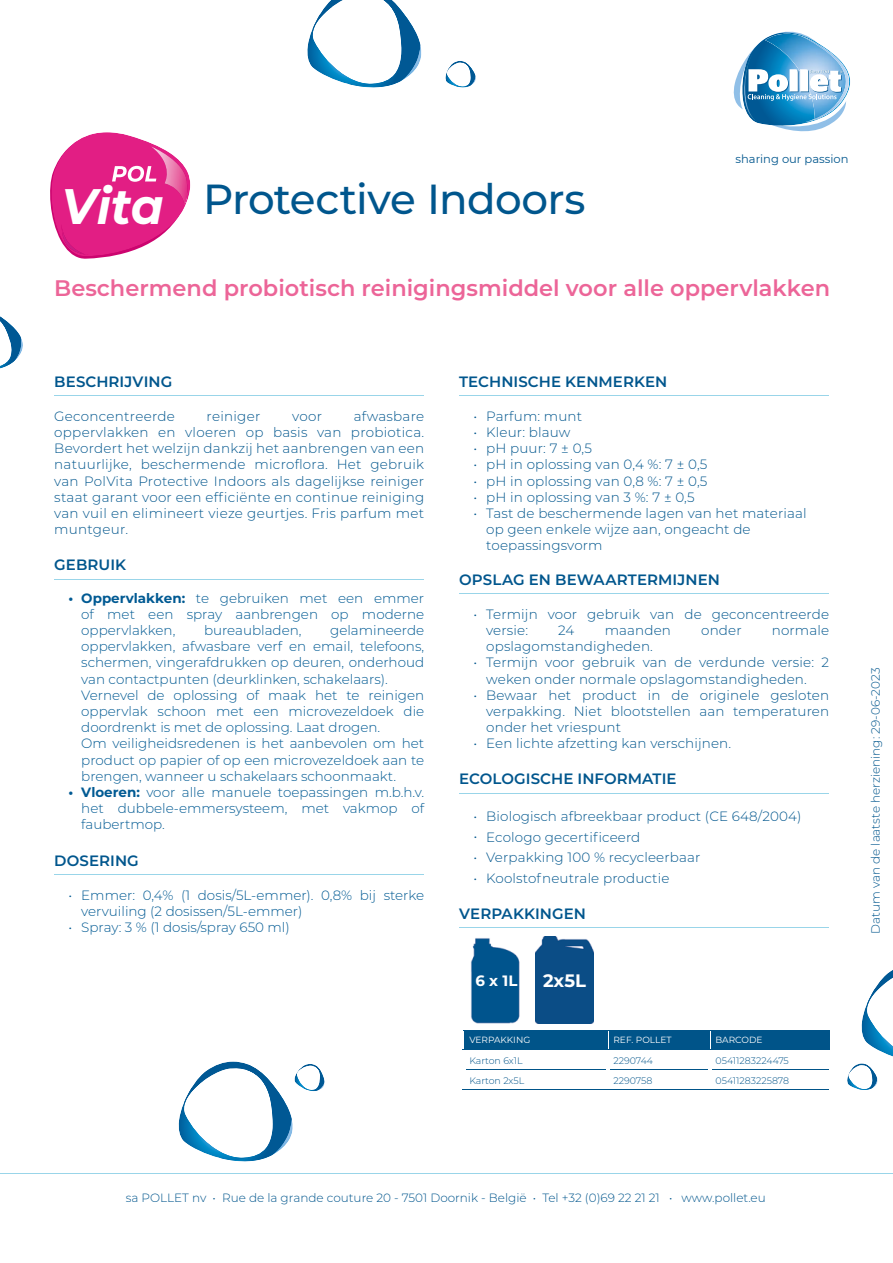
<style>
.page{position:relative;width:893px;height:1263px;background:#fff}
.page>*{position:absolute;margin:0;border:0;box-sizing:border-box;transform-origin:0 0}
.t1{font:italic 700 49.8px "Montserrat";color:#fff;scale:.95 1}
.t2{font:500 42px "Montserrat";letter-spacing:-.015em;color:#00568d}
.t3{font:600 22.5px "Montserrat";color:#ec6598}
.t4{font:700 18px "Montserrat";color:#fff}
.t5{font:600 15px "Montserrat";letter-spacing:.005em;color:#00568d}
.t6{font:700 15px "Montserrat";color:#fff}
.t7{font:300 13.5px/16.2px "Montserrat";letter-spacing:.01em;color:#00568d}
.t8{font:300 13.5px/16.2px "Montserrat";color:#005a93;text-align:justify}
.t9{font:300 12px "Montserrat";color:#00568d}
.t10{font:11.55px "Montserrat";color:#00568d}
.t11{font:300 9.45px "Montserrat";color:#005489}
.t12{font:9px "Montserrat";color:#fff}
.s1{font-weight:700}
</style>
<div class="page">
<hr style="left:54px;top:395px;width:370px;height:1px;background:#99d5e9">
<hr style="left:54px;top:579px;width:370px;height:1px;background:#99d5e9">
<hr style="left:54px;top:874px;width:370px;height:1px;background:#99d5e9">
<hr style="left:459px;top:395px;width:370px;height:1px;background:#99d5e9">
<hr style="left:459px;top:593px;width:370px;height:1px;background:#99d5e9">
<hr style="left:459px;top:793px;width:370px;height:1px;background:#99d5e9">
<hr style="left:459px;top:927px;width:370px;height:1px;background:#99d5e9">
<svg style="left:307px;top:0;width:115px;height:88px"></svg>
<svg style="left:178px;top:1061px;width:147px;height:101px"></svg>
<svg style="left:445px;top:61px;width:31px;height:27px"></svg>
<svg style="left:0;top:316px;width:23px;height:52px"></svg>
<hr style="left:0;top:1173px;width:893px;height:1px;background:#99d5e9">
<svg style="left:861px;top:970px;width:32px;height:86px"></svg>
<svg style="left:847px;top:1063px;width:31px;height:27px"></svg>
<img style="left:471px;top:938px;width:49px;height:86px">
<hr style="left:462px;top:1049px;width:146px;height:1px;background:#005489">
<div style="left:464px;top:1030px;width:366px;height:20px;background:#005489"></div>
<hr style="left:710px;top:1049px;width:119px;height:1px;background:#005489">
<hr style="left:465px;top:1069px;width:142px;height:1px;background:#005489">
<hr style="left:610px;top:1069px;width:99px;height:1px;background:#005489">
<hr style="left:462px;top:1089px;width:146px;height:1px;background:#005489">
<hr style="left:608px;top:1089px;width:102px;height:1px;background:#005489">
<hr style="left:712px;top:1069px;width:117px;height:1px;background:#005489">
<hr style="left:710px;top:1089px;width:119px;height:1px;background:#005489">
<div style="left:535px;top:937px;width:59px;height:87px;background:#0b4d86"></div>
<img style="left:846px;top:68px;width:4px;height:34px">
<svg style="left:733px;top:31px;width:113px;height:101px"></svg>
<svg style="left:50px;top:132px;width:140px;height:127px"></svg>
<h1 class="t1" style="left:61px;top:178px;width:109px">Vita</h1>
<h2 class="t2" style="left:203px;top:182px;width:384px">Protective Indoors</h2>
<p class="t10" style="left:735px;top:155px;width:115px">sharing our passion</p>
<h3 class="t3" style="left:54px;top:278px;width:777px">Beschermend probiotisch reinigingsmiddel voor alle oppervlakken</h3>
<p class="t5" style="left:54px;top:375px;width:120px">BESCHRIJVING</p>
<p class="t7" style="left:54px;top:408px;width:122px">Geconcentreerde</p>
<p class="t7" style="left:207px;top:408px;width:55px">reiniger</p>
<p class="t7" style="left:292px;top:408px;width:31px">voor</p>
<p class="t7" style="left:54px;top:408px;width:371px;text-align:justify;text-indent:299px">afwasbare oppervlakken en vloeren op basis van probiotica.<br>Bevordert het welzijn dankzij het aanbrengen van een natuurlijke, beschermende microflora. Het gebruik van PolVita Protective Indoors als dagelijkse reiniger staat garant voor een efficiënte en continue reiniging van vuil en elimineert vieze geurtjes. Fris parfum met muntgeur.</p>
<p class="t5" style="left:54px;top:559px;width:73px">GEBRUIK</p>
<p class="t8" style="left:81px;top:590px;width:344px;text-indent:-13px"><span class="s1">• Oppervlakken:</span> te gebruiken met een emmer of met een spray aanbrengen op moderne oppervlakken,</p>
<p class="t8" style="left:81px;top:623px;width:344px;text-align:left;text-indent:249px">gelamineerde oppervlakken, afwasbare verf en email, telefoons, schermen, vingerafdrukken op deuren, onderhoud van contactpunten (deurklinken, schakelaars).<br>Vernevel de oplossing of maak het te reinigen oppervlak schoon met een microvezeldoek die doordrenkt is met de oplossing. Laat drogen.<br>Om veiligheidsredenen is het aanbevolen om het product op papier of op een microvezeldoek aan te brengen, wanneer u schakelaars schoonmaakt.</p>
<p class="t8" style="left:81px;top:785px;width:344px;text-indent:-13px"><span class="s1">• Vloeren:</span> voor alle manuele toepassingen m.b.h.v. het dubbele-emmersysteem, met vakmop of faubertmop.</p>
<p class="t5" style="left:54px;top:854px;width:86px">DOSERING</p>
<p class="t8" style="left:81px;top:887px;width:344px;text-indent:-13px">• Emmer: 0,4% (1 dosis/5L-emmer). 0,8% bij sterke vervuiling (2 dosissen/5L-emmer)</p>
<p class="t8" style="left:69px;top:920px;width:223px">• Spray: 3 % (1 dosis/spray 650 ml)</p>
<p class="t8" style="left:204px;top:623px;width:99px">bureaubladen,</p>
<p class="t5" style="left:459px;top:375px;width:210px">TECHNISCHE KENMERKEN</p>
<p class="t7" style="left:473px;top:408px;width:110px">• Parfum: munt</p>
<p class="t7" style="left:473px;top:425px;width:99px">• Kleur: blauw</p>
<p class="t7" style="left:473px;top:441px;width:120px">• pH puur: 7 ± 0,5</p>
<p class="t7" style="left:473px;top:457px;width:235px">• pH in oplossing van 0,4 %: 7 ± 0,5</p>
<p class="t7" style="left:473px;top:473px;width:235px">• pH in oplossing van 0,8 %: 7 ± 0,5</p>
<p class="t7" style="left:473px;top:489px;width:223px">• pH in oplossing van 3 %: 7 ± 0,5</p>
<p class="t7" style="left:486px;top:506px;width:322px;text-indent:-13px">• Tast de beschermende lagen van het materiaal op geen enkele wijze aan, ongeacht de toepassingsvorm</p>
<p class="t5" style="left:459px;top:573px;width:262px">OPSLAG EN BEWAARTERMIJNEN</p>
<p class="t7" style="left:486px;top:606px;width:344px;text-indent:-13px">• Termijn voor gebruik van de geconcentreerde versie:</p>
<p class="t7" style="left:558px;top:623px;width:18px">24</p>
<p class="t7" style="left:605px;top:623px;width:68px">maanden</p>
<p class="t7" style="left:701px;top:623px;width:42px">onder</p>
<p class="t7" style="left:772px;top:623px;width:59px">normale</p>
<p class="t7" style="left:486px;top:639px;width:168px">opslagomstandigheden.</p>
<p class="t7" style="left:486px;top:655px;width:344px;text-indent:-13px">• Termijn voor gebruik van de verdunde versie: 2 weken onder normale opslagomstandigheden.</p>
<p class="t7" style="left:486px;top:687px;width:344px;text-align:justify;text-indent:-13px">• Bewaar het product in de originele gesloten verpakking. Niet blootstellen aan temperaturen onder het vriespunt</p>
<p class="t7" style="left:473px;top:736px;width:259px">• Een lichte afzetting kan verschijnen.</p>
<p class="t5" style="left:459px;top:773px;width:219px">ECOLOGISCHE INFORMATIE</p>
<p class="t7" style="left:473px;top:809px;width:329px">• Biologisch afbreekbaar product (CE 648/2004)</p>
<p class="t7" style="left:473px;top:829px;width:168px">• Ecologo gecertificeerd</p>
<p class="t7" style="left:473px;top:850px;width:228px">• Verpakking 100 % recycleerbaar</p>
<p class="t7" style="left:473px;top:870px;width:197px">• Koolstofneutrale productie</p>
<p class="t5" style="left:459px;top:907px;width:128px">VERPAKKINGEN</p>
<p class="t6" style="left:475px;top:975px;width:43px">6 x 1L</p>
<h3 class="t4" style="left:543px;top:974px;width:44px">2x5L</h3>
<p class="t12" style="left:469px;top:1035px;width:62px">VERPAKKING</p>
<p class="t12" style="left:613px;top:1035px;width:60px">REF. POLLET</p>
<p class="t12" style="left:715px;top:1035px;width:49px">BARCODE</p>
<p class="t11" style="left:469px;top:1056px;width:55px">Karton 6x1L</p>
<p class="t11" style="left:613px;top:1056px;width:41px">2290744</p>
<p class="t11" style="left:715px;top:1056px;width:75px">05411283224475</p>
<p class="t11" style="left:469px;top:1076px;width:56px">Karton 2x5L</p>
<p class="t11" style="left:613px;top:1076px;width:40px">2290758</p>
<p class="t11" style="left:715px;top:1076px;width:75px">05411283225878</p>
<p class="t9" style="left:870px;top:934px;width:268px;rotate:-90deg">Datum van de laatste herziening: 29-06-2023</p>
<p class="t9" style="left:126px;top:1191px;width:641px">sa POLLET nv • Rue de la grande couture 20 - 7501 Doornik - België • Tel +32 (0)69 22 21 21 • www.pollet.eu</p>
</div>
